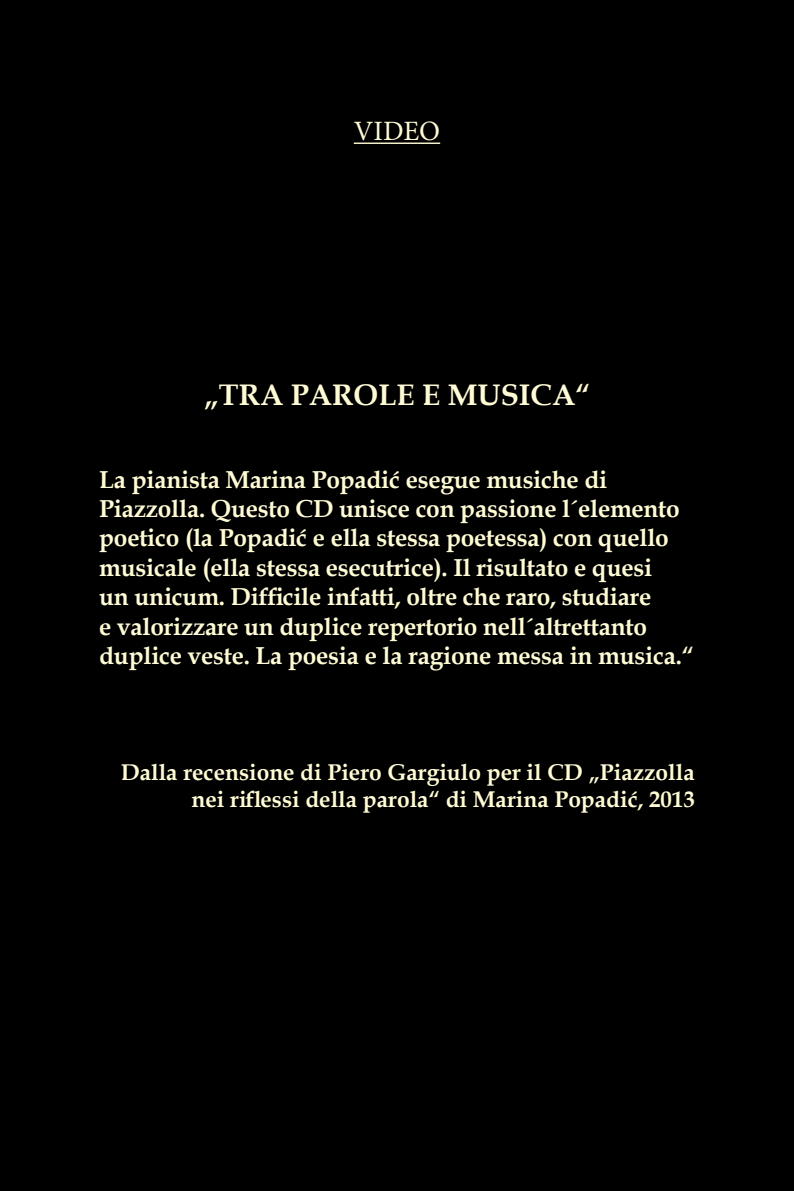
<style>
.page{position:relative;width:794px;height:1191px;background:#000}
.page>*{position:absolute;margin:0;border:0;box-sizing:border-box;transform-origin:0 0}
.t1{font:700 29.75px "Book Antiqua";color:#fffcd5}
.t2{font:28px "Minion Pro";color:#fffcd5}
.t3{font:700 24.5px/29.4px "Book Antiqua";letter-spacing:-.01em;color:#fffcd5}
.t4{font:700 22.75px/27.3px "Book Antiqua";color:#fffcd5;text-align:right}
</style>
<div class="page">
<hr style="left:354px;top:142px;width:86px;height:2px;background:#fffcd5">
<p class="t2" style="left:354px;top:113px;width:88px">VIDEO</p>
<p class="t1" style="left:204px;top:375px;width:387px">„TRA PAROLE E MUSICA“</p>
<p class="t3" style="left:99px;top:464px;width:596px">La pianista Marina Popadić esegue musiche di Piazzolla. Questo CD unisce con passione l´elemento poetico (la Popadić e ella stessa poetessa) con quello musicale (ella stessa esecutrice). Il risultato e quesi<br>un unicum. Difficile infatti, oltre che raro, studiare<br>e valorizzare un duplice repertorio nell´altrettanto duplice veste. La poesia e la ragione messa in musica.“</p>
<p class="t4" style="left:121px;top:758px;width:575px">Dalla recensione di Piero Gargiulo per il CD „Piazzolla nei riflessi della parola“ di Marina Popadić, 2013</p>
</div>
